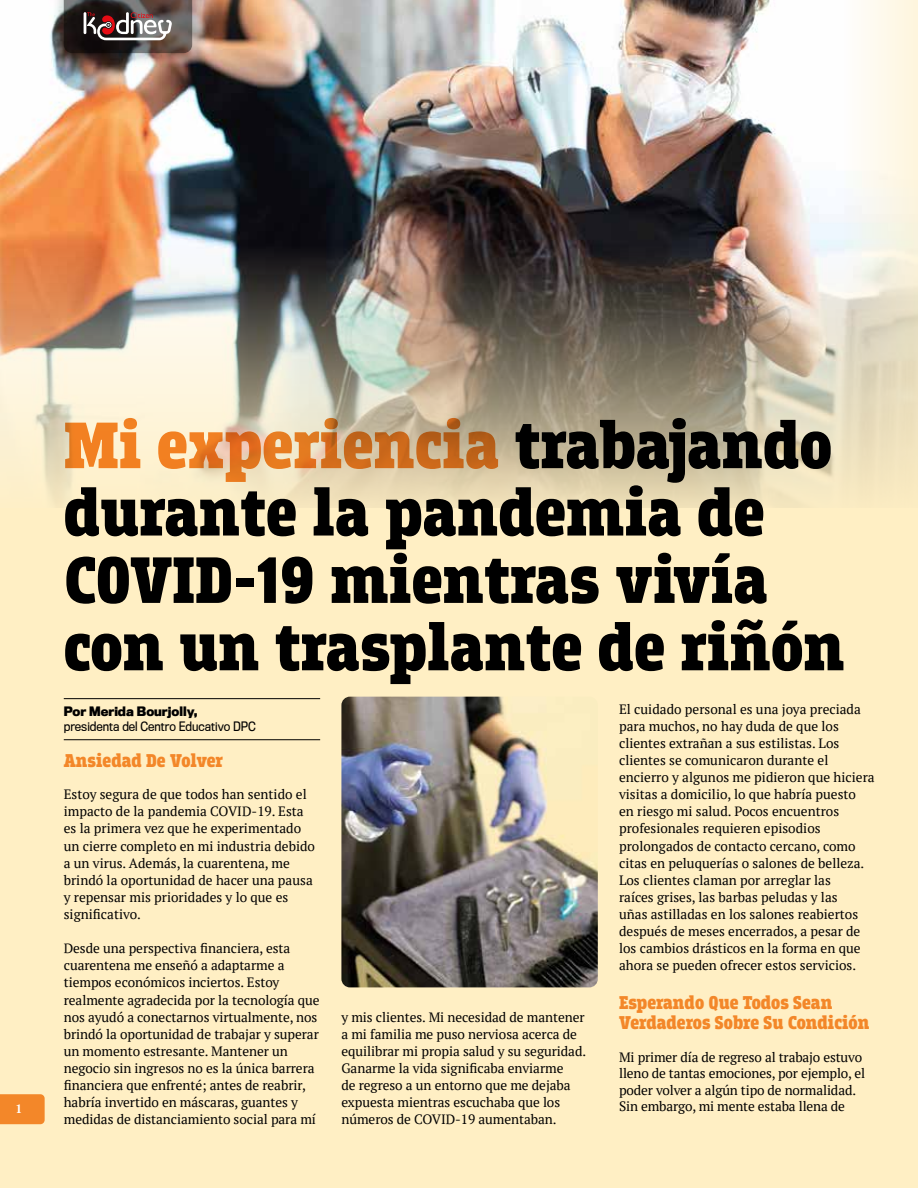
<style>
.page{position:relative;width:918px;height:1188px;background:#ffefc4}
.page>*{position:absolute;margin:0;border:0;box-sizing:border-box;transform-origin:0 0}
.t1{font:900 69px/67.3px "Breakers Slab";color:#000}
.t2{font:900 19.5px/19.5px "Breakers Slab";color:#f38729}
.t3{font:13.5px/17.1px "PT Serif";letter-spacing:-.005em;color:#000}
.t4{font:12px "Titling Gothic FB Narrow";color:#000}
.t5{font:900 12px "Titling Gothic FB Narrow";color:#000}
.t6{font:700 12px "PT Serif";color:#fff}
.s1{color:#f38729}
</style>
<div class="page">
<svg style="left:0;top:1094px;width:45px;height:30px"></svg>
<hr style="left:64px;top:698px;width:256px;height:1px;background:#000">
<hr style="left:64px;top:739px;width:256px;height:1px;background:#000">
<img style="left:0;top:0;width:918px;height:507px">
<img style="left:341px;top:697px;width:257px;height:290px">
<div style="left:51px;top:0;width:156px;height:68px;background:#000;opacity:.3"></div>
<svg style="left:64px;top:0;width:128px;height:53px;background:#584c4b"></svg>
<p class="t6" style="left:16px;top:1101px;width:8px">1</p>
<h1 class="t1" style="left:64px;top:416px;width:783px"><span class="s1">Mi experiencia</span> trabajando durante la pandemia de<br>COVID-19 mientras vivía con un trasplante de riñón</h1>
<p class="t5" style="left:64px;top:704px;width:135px">Por Merida Bourjolly,</p>
<p class="t4" style="left:64px;top:719px;width:194px">presidenta del Centro Educativo DPC</p>
<h2 class="t2" style="left:64px;top:752px;width:161px">Ansiedad De Volver</h2>
<p class="t3" style="left:64px;top:786px;width:253px">Estoy segura de que todos han sentido el impacto de la pandemia COVID-19. Esta es la primera vez que he experimentado un cierre completo en mi industria debido a un virus. Además, la cuarentena, me brindó la oportunidad de hacer una pausa y repensar mis prioridades y lo que es significativo.</p>
<p class="t3" style="left:64px;top:940px;width:257px">Desde una perspectiva financiera, esta cuarentena me enseñó a adaptarme a tiempos económicos inciertos. Estoy realmente agradecida por la tecnología que nos ayudó a conectarnos virtualmente, nos brindó la oportunidad de trabajar y superar un momento estresante. Mantener un negocio sin ingresos no es la única barrera financiera que enfrenté; antes de reabrir, habría invertido en máscaras, guantes y medidas de distanciamiento social para mí</p>
<p class="t3" style="left:341px;top:1008px;width:246px">y mis clientes. Mi necesidad de mantener a mi familia me puso nerviosa acerca de equilibrar mi propia salud y su seguridad.<br>Ganarme la vida significaba enviarme<br>de regreso a un entorno que me dejaba expuesta mientras escuchaba que los números de COVID-19 aumentaban.</p>
<p class="t3" style="left:619px;top:700px;width:257px">El cuidado personal es una joya preciada para muchos, no hay duda de que los clientes extrañan a sus estilistas. Los clientes se comunicaron durante el encierro y algunos me pidieron que hiciera visitas a domicilio, lo que habría puesto<br>en riesgo mi salud. Pocos encuentros profesionales requieren episodios prolongados de contacto cercano, como citas en peluquerías o salones de belleza.<br>Los clientes claman por arreglar las<br>raíces grises, las barbas peludas y las<br>uñas astilladas en los salones reabiertos después de meses encerrados, a pesar de los cambios drásticos en la forma en que ahora se pueden ofrecer estos servicios.</p>
<h2 class="t2" style="left:619px;top:994px;width:252px">Esperando Que Todos Sean<br>Verdaderos Sobre Su Condición</h2>
<p class="t3" style="left:619px;top:1049px;width:248px;line-height:16.5px">Mi primer día de regreso al trabajo estuvo lleno de tantas emociones, por ejemplo, el poder volver a algún tipo de normalidad.<br>Sin embargo, mi mente estaba llena de</p>
</div>
